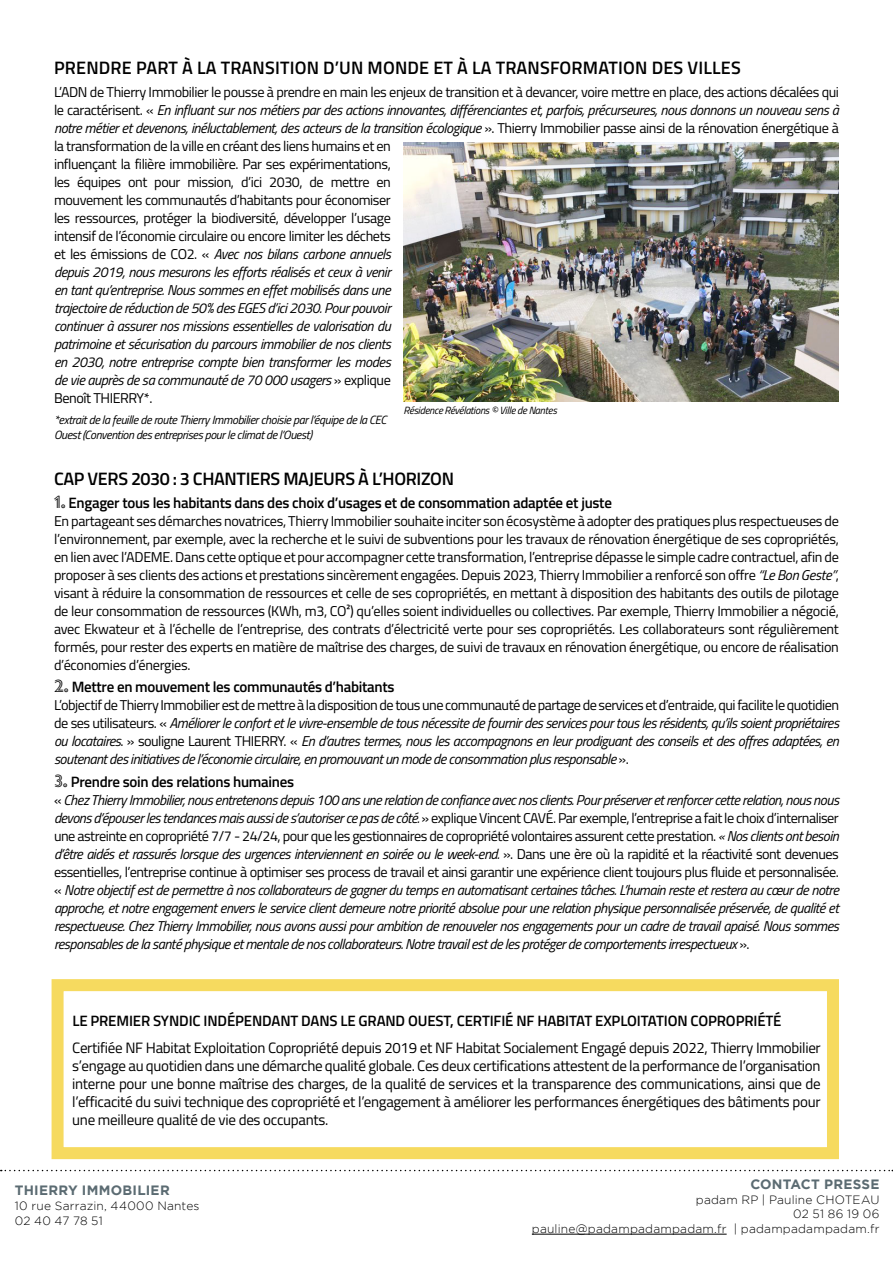
<style>
.page{position:relative;width:893px;height:1263px;background:#fff}
.page>*{position:absolute;margin:0;border:0;box-sizing:border-box;transform-origin:0 0}
.t1{font:600 18px "Titillium Web";letter-spacing:.01em;color:#000}
.t2{font:600 18px "Titillium Web";letter-spacing:-.02em;color:#000}
.t3{font:15px/18px "Titillium Web";letter-spacing:-.02em;color:#000;text-align:justify}
.t4{font:600 15px "Titillium Web";letter-spacing:-.02em;color:#000}
.t5{font:italic 14.25px/18px "Titillium Web";letter-spacing:-.03em;color:#000;text-align:justify}
.t6{font:14.25px/18px "Titillium Web";letter-spacing:-.02em;color:#000;text-align:justify}
.t7{font:700 13.5px "Gotham";letter-spacing:.02em;color:#5b6b72}
.t8{font:italic 12px/15px "Titillium Web";letter-spacing:-.03em;color:#000}
.t9{font:300 12px/14.4px "Gotham";letter-spacing:.02em;color:#000}
.t10{font:italic 10.5px "Titillium Web";letter-spacing:-.03em;color:#000}
.s1{font-style:normal}
.s2{font-family:"Gill Sans Nova Inline";font-weight:400;font-size:18px}
.s3{font-style:italic}
</style>
<div class="page">
<div style="left:52px;top:979px;width:787px;height:180px;border:12px solid #f6da5f"></div>
<svg style="left:1px;top:1170px;width:892px;height:1px"></svg>
<hr style="left:532px;top:1234px;width:195px;height:1px;background:#000">
<img style="left:404px;top:142px;width:435px;height:259px">
<p class="t1" style="left:54px;top:55px;width:688px">PRENDRE PART À LA TRANSITION D’UN MONDE ET À LA TRANSFORMATION DES VILLES</p>
<p class="t5" style="left:54px;top:82px;width:787px;text-align:left"><span class="s1">L’ADN de Thierry Immobilier le pousse à prendre en main les enjeux de transition et à devancer, voire mettre en place, des actions décalées qui le caractérisent. «</span> En influant sur nos métiers par des actions innovantes, différenciantes et, parfois, précurseures, nous donnons un nouveau sens à notre métier et devenons, inéluctablement, des acteurs de la transition écologique <span class="s1">». Thierry Immobilier passe ainsi de la rénovation énergétique à la transformation de la ville en créant des liens humains et en<br>influençant la filière immobilière. Par ses expérimentations,<br>les équipes ont pour mission, d’ici 2030, de mettre en<br>mouvement les communautés d’habitants pour économiser<br>les ressources, protéger la biodiversité, développer l’usage<br>intensif de l’économie circulaire ou encore limiter les déchets<br>et les émissions de CO2. «</span> Avec nos bilans carbone annuels<br>depuis 2019, nous mesurons les efforts réalisés et ceux à venir<br>en tant qu’entreprise. Nous sommes en effet mobilisés dans une<br>trajectoire de réduction de 50% des EGES d’ici 2030. Pour pouvoir<br>continuer à assurer nos missions essentielles de valorisation du<br>patrimoine et sécurisation du parcours immobilier de nos clients<br>en 2030, notre entreprise compte bien transformer les modes<br>de vie auprès de sa communauté de 70 000 usagers <span class="s1">» explique<br>Benoît THIERRY*.</span></p>
<p class="t8" style="left:54px;top:412px;width:334px">*extrait de la feuille de route Thierry Immobilier choisie par l’équipe de la CEC<br>Ouest (Convention des entreprises pour le climat de l’Ouest)</p>
<p class="t2" style="left:54px;top:466px;width:401px">CAP VERS 2030 : 3 CHANTIERS MAJEURS À L’HORIZON</p>
<p class="t4" style="left:54px;top:491px;width:559px"><span class="s2">1.</span> Engager tous les habitants dans des choix d’usages et de consommation adaptée et juste</p>
<p class="t6" style="left:54px;top:511px;width:787px">En partageant ses démarches novatrices, Thierry Immobilier souhaite inciter son écosystème à adopter des pratiques plus respectueuses de l’environnement, par exemple, avec la recherche et le suivi de subventions pour les travaux de rénovation énergétique de ses copropriétés, en lien avec l’ADEME. Dans cette optique et pour accompagner cette transformation, l’entreprise dépasse le simple cadre contractuel, afin de proposer à ses clients des actions et prestations sincèrement engagées. Depuis 2023, Thierry Immobilier a renforcé son offre <span class="s3">“Le Bon Geste”</span>, visant à réduire la consommation de ressources et celle de ses copropriétés, en mettant à disposition des habitants des outils de pilotage de leur consommation de ressources (KWh, m3, CO²) qu’elles soient individuelles ou collectives. Par exemple, Thierry Immobilier a négocié, avec Ekwateur et à l’échelle de l’entreprise, des contrats d’électricité verte pour ses copropriétés. Les collaborateurs sont régulièrement formés, pour rester des experts en matière de maîtrise des charges, de suivi de travaux en rénovation énergétique, ou encore de réalisation d’économies d’énergies.</p>
<p class="t4" style="left:54px;top:676px;width:342px"><span class="s2">2.</span> Mettre en mouvement les communautés d’habitants</p>
<p class="t5" style="left:54px;top:696px;width:787px"><span class="s1">L’objectif de Thierry Immobilier est de mettre à la disposition de tous une communauté de partage de services et d’entraide, qui facilite le quotidien de ses utilisateurs. «</span> Améliorer le confort et le vivre-ensemble de tous nécessite de fournir des services pour tous les résidents, qu’ils soient propriétaires ou locataires<span class="s1">. » souligne Laurent THIERRY. «</span> En d’autres termes, nous les accompagnons en leur prodiguant des conseils et des offres adaptées, en soutenant des initiatives de l’économie circulaire, en promouvant un mode de consommation plus responsable <span class="s1">».</span></p>
<p class="t4" style="left:54px;top:770px;width:242px"><span class="s2">3.</span> Prendre soin des relations humaines</p>
<p class="t5" style="left:54px;top:790px;width:787px"><span class="s1">«</span> Chez Thierry Immobilier, nous entretenons depuis 100 ans une relation de confiance avec nos clients. Pour préserver et renforcer cette relation, nous nous devons d’épouser les tendances mais aussi de s’autoriser ce pas de côté. <span class="s1">» explique Vincent CAVÉ. Par exemple, l’entreprise a fait le choix d’internaliser une astreinte en copropriété 7/7 - 24/24, pour que les gestionnaires de copropriété volontaires assurent cette prestation.</span> « Nos clients ont besoin d’être aidés et rassurés lorsque des urgences interviennent en soirée ou le week-end. <span class="s1">». Dans une ère où la rapidité et la réactivité sont devenues essentielles, l’entreprise continue à optimiser ses process de travail et ainsi garantir une expérience client toujours plus fluide et personnalisée. «</span> Notre objectif est de permettre à nos collaborateurs de gagner du temps en automatisant certaines tâches. L’humain reste et restera au cœur de notre approche, et notre engagement envers le service client demeure notre priorité absolue pour une relation physique personnalisée préservée, de qualité et respectueuse. Chez Thierry Immobilier, nous avons aussi pour ambition de renouveler nos engagements pour un cadre de travail apaisé. Nous sommes responsables de la santé physique et mentale de nos collaborateurs. Notre travail est de les protéger de comportements irrespectueux <span class="s1">».</span></p>
<p class="t10" style="left:404px;top:403px;width:155px">Résidence Révélations © Ville de Nantes</p>
<p class="t4" style="left:72px;top:1009px;width:711px">LE PREMIER SYNDIC INDÉPENDANT DANS LE GRAND OUEST, CERTIFIÉ NF HABITAT EXPLOITATION COPROPRIÉTÉ</p>
<p class="t3" style="left:72px;top:1038px;width:750px">Certifiée NF Habitat Exploitation Copropriété depuis 2019 et NF Habitat Socialement Engagé depuis 2022, Thierry Immobilier s’engage au quotidien dans une démarche qualité globale. Ces deux certifications attestent de la performance de l’organisation interne pour une bonne maîtrise des charges, de la qualité de services et la transparence des communications, ainsi que de l’efficacité du suivi technique des copropriété et l’engagement à améliorer les performances énergétiques des bâtiments pour une meilleure qualité de vie des occupants.</p>
<p class="t7" style="left:15px;top:1182px;width:156px">THIERRY IMMOBILIER</p>
<p class="t9" style="left:15px;top:1198px;width:186px;line-height:15px">10 rue Sarrazin, 44000 Nantes<br>02 40 47 78 51</p>
<p class="t7" style="left:750px;top:1177px;width:131px">CONTACT PRESSE</p>
<p class="t9" style="left:532px;top:1192px;width:349px;text-align:right">padam RP | Pauline CHOTEAU<br>02 51 86 19 06<br>pauline@padampadampadam.fr | padampadampadam.fr</p>
</div>
